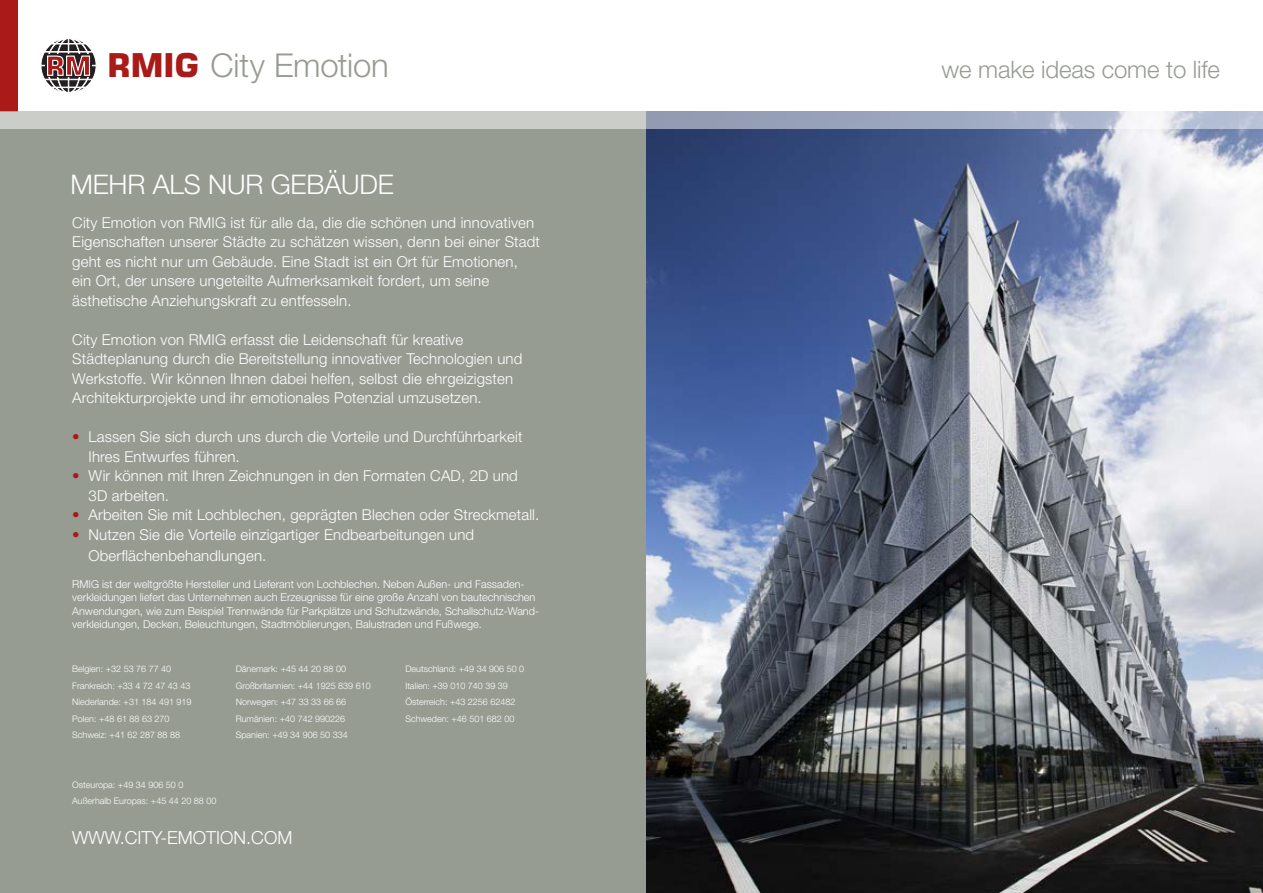
<style>
.page{position:relative;width:1263px;height:893px;background:#fff}
.page>*{position:absolute;margin:0;border:0;box-sizing:border-box;transform-origin:0 0}
.t1{font:300 32.85px "Helvetica Neue";letter-spacing:-.005em;color:#979c93}
.t2{font:300 27px "Helvetica Neue LT Std";letter-spacing:-.005em;color:#fff}
.t3{font:300 24px "Helvetica Neue LT Std";letter-spacing:-.005em;color:#979c93}
.t4{font:300 18px "Helvetica Neue LT Std";color:#fff}
.t5{font:300 15px/19.5px "Helvetica Neue LT Std";letter-spacing:.01em;color:#fff}
.t6{font:300 10.8px/13.5px "Helvetica Neue LT Std";color:#fff}
.t7{font:300 9px/16.5px "Helvetica Neue LT Std";color:#fff}
.s1{font-family:"Square 721 BT";font-weight:700;color:#a91a19}
.s2{color:#a91a19}
</style>
<div class="page">
<div style="left:0;top:112px;width:646px;height:781px;background:#979c93"></div>
<img style="left:646px;top:129px;width:617px;height:764px">
<svg style="left:41px;top:39px;width:55px;height:54px"></svg>
<div style="left:0;top:0;width:17px;height:112px;background:#a91a19"></div>
<svg style="left:0;top:112px;width:1263px;height:17px;background:#bac0c7"></svg>
<h1 class="t1" style="left:107px;top:46px;width:283px"><span class="s1">RMIG</span> City Emotion</h1>
<h3 class="t3" style="left:941px;top:55px;width:280px">we make ideas come to life</h3>
<h2 class="t2" style="left:70px;top:168px;width:325px">MEHR ALS NUR GEBÄUDE</h2>
<p class="t5" style="left:72px;top:212px;width:469px">City Emotion von RMIG ist für alle da, die die schönen und innovativen Eigenschaften unserer Städte zu schätzen wissen, denn bei einer Stadt geht es nicht nur um Gebäude. Eine Stadt ist ein Ort für Emotionen, ein Ort, der unsere ungeteilte Aufmerksamkeit fordert, um seine ästhetische Anziehungskraft zu entfesseln.</p>
<p class="t5" style="left:72px;top:329px;width:452px">City Emotion von RMIG erfasst die Leidenschaft für kreative Städteplanung durch die Bereitstellung innovativer Technologien und Werkstoffe. Wir können Ihnen dabei helfen, selbst die ehrgeizigsten Architekturprojekte und ihr emotionales Potenzial umzusetzen.</p>
<p class="t5" style="left:89px;top:427px;width:435px;text-indent:-16px"><span class="s2">•</span> Lassen Sie sich durch uns durch die Vorteile und Durchführbarkeit<br>Ihres Entwurfes führen.</p>
<p class="t5" style="left:89px;top:466px;width:431px;text-indent:-16px"><span class="s2">•</span> Wir können mit Ihren Zeichnungen in den Formaten CAD, 2D und<br>3D arbeiten.</p>
<p class="t5" style="left:72px;top:505px;width:469px"><span class="s2">•</span> Arbeiten Sie mit Lochblechen, geprägten Blechen oder Streckmetall.</p>
<p class="t5" style="left:89px;top:524px;width:387px;line-height:21px;text-indent:-16px"><span class="s2">•</span> Nutzen Sie die Vorteile einzigartiger Endbearbeitungen und<br>Oberflächenbehandlungen.</p>
<p class="t6" style="left:72px;top:577px;width:468px">RMIG ist der weltgrößte Hersteller und Lieferant von Lochblechen. Neben Außen- und Fassaden&shy;verkleidungen liefert das Unternehmen auch Erzeugnisse für eine große Anzahl von bautechnischen Anwendungen, wie zum Beispiel Trennwände für Parkplätze und Schutzwände, Schallschutz-Wand&shy;verkleidungen, Decken, Beleuchtungen, Stadtmöblierungen, Balustraden und Fußwege.</p>
<p class="t7" style="left:72px;top:661px;width:100px">Belgien: +32 53 76 77 40</p>
<p class="t7" style="left:236px;top:661px;width:112px">Dänemark: +45 44 20 88 00</p>
<p class="t7" style="left:405px;top:661px;width:120px">Deutschland: +49 34 906 50 0</p>
<p class="t7" style="left:72px;top:677px;width:120px">Frankreich: +33 4 72 47 43 43</p>
<p class="t7" style="left:236px;top:677px;width:136px">Großbritannien: +44 1925 839 610</p>
<p class="t7" style="left:405px;top:677px;width:104px">Italien: +39 010 740 39 39</p>
<p class="t7" style="left:72px;top:694px;width:121px">Niederlande: +31 184 491 919</p>
<p class="t7" style="left:236px;top:694px;width:112px">Norwegen: +47 33 33 66 66</p>
<p class="t7" style="left:405px;top:694px;width:112px">Österreich: +43 2256 62482</p>
<p class="t7" style="left:72px;top:710px;width:99px">Polen: +48 61 88 63 270</p>
<p class="t7" style="left:236px;top:710px;width:111px">Rumänien: +40 742 990226</p>
<p class="t7" style="left:405px;top:710px;width:111px">Schweden: +46 501 682 00</p>
<p class="t7" style="left:72px;top:727px;width:109px">Schweiz: +41 62 287 88 88</p>
<p class="t7" style="left:236px;top:727px;width:113px">Spanien: +49 34 906 50 334</p>
<p class="t7" style="left:72px;top:776px;width:146px">Osteuropa: +49 34 906 50 0<br>Außerhalb Europas: +45 44 20 88 00</p>
<p class="t4" style="left:72px;top:827px;width:222px">WWW.CITY-EMOTION.COM</p>
</div>
